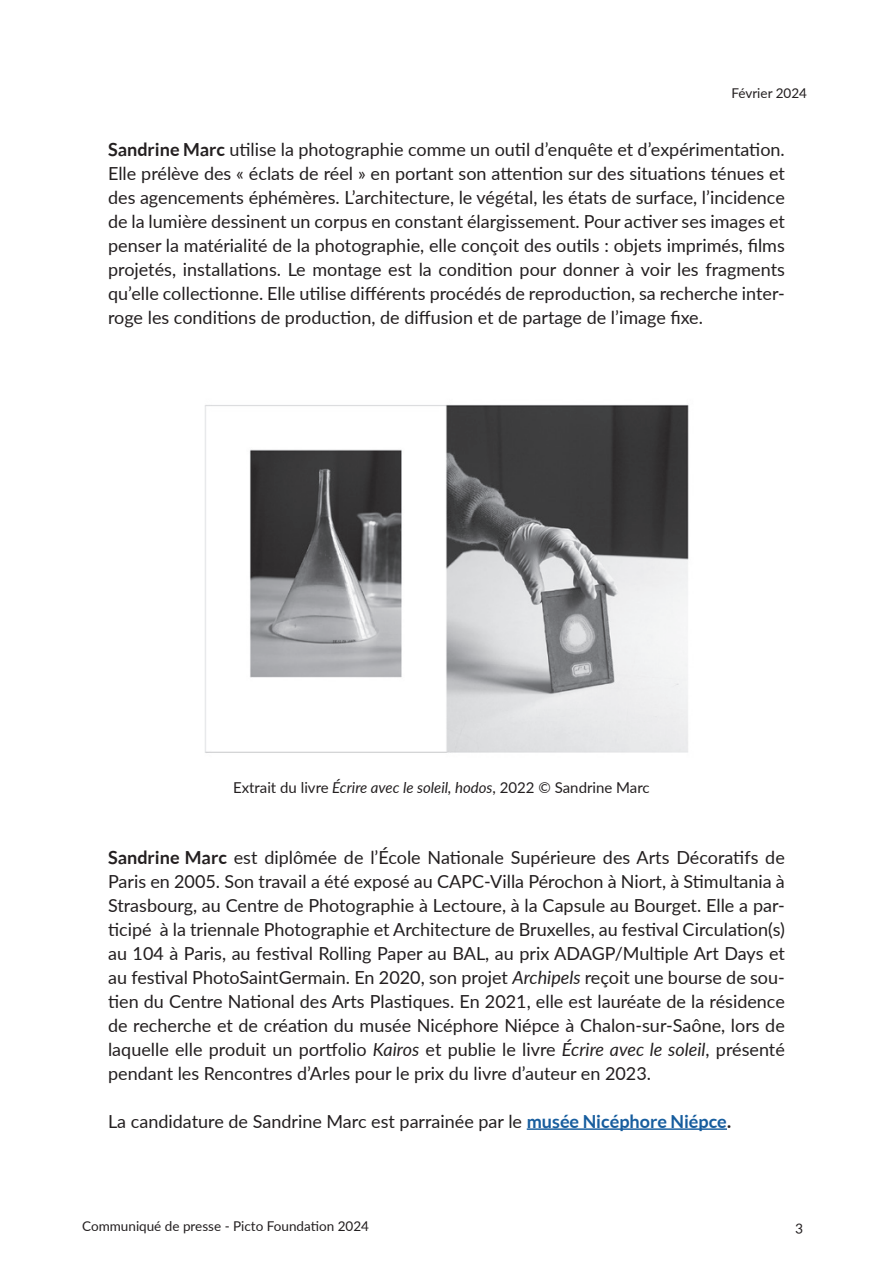
<style>
.page{position:relative;width:893px;height:1263px;background:#fff}
.page>*{position:absolute;margin:0;border:0;box-sizing:border-box;transform-origin:0 0}
.t1{font:18px/24px "Lato";color:#231f20;text-align:justify}
.t2{font:15px "Lato";color:#231f20}
.t3{font:13.5px "Lato";color:#231f20}
.s1{font-weight:700}
.s2{font-style:italic}
.s3{font-weight:700;color:#175d9e}
</style>
<div class="page">
<hr style="left:527px;top:1128px;width:200px;height:2px;background:#175d9e">
<img style="left:205px;top:404px;width:484px;height:349px">
<p class="t3" style="left:731px;top:84px;width:77px">Février 2024</p>
<p class="t1" style="left:108px;top:137px;width:678px"><span class="s1">Sandrine Marc</span> utilise la photographie comme un outil d’enquête et d’expérimentation.<br>Elle prélève des « éclats de réel » en portant son attention sur des situations ténues et des agencements éphémères. L’architecture, le végétal, les états de surface, l’incidence de la lumière dessinent un corpus en constant élargissement. Pour activer ses images et penser la matérialité de la photographie, elle conçoit des outils : objets imprimés, films projetés, installations. Le montage est la condition pour donner à voir les fragments qu’elle collectionne. Elle utilise différents procédés de reproduction, sa recherche inter&shy;roge les conditions de production, de diffusion et de partage de l’image fixe.</p>
<p class="t2" style="left:233px;top:777px;width:418px">Extrait du livre <span class="s2">Écrire avec le soleil, hodos</span>, 2022 © Sandrine Marc</p>
<p class="t1" style="left:108px;top:845px;width:678px"><span class="s1">Sandrine Marc</span> est diplômée de l’École Nationale Supérieure des Arts Décoratifs de Paris en 2005. Son travail a été exposé au CAPC-Villa Pérochon à Niort, à Stimultania à Strasbourg, au Centre de Photographie à Lectoure, à la Capsule au Bourget. Elle a par&shy;ticipé à la triennale Photographie et Architecture de Bruxelles, au festival Circulation(s) au 104 à Paris, au festival Rolling Paper au BAL, au prix ADAGP/Multiple Art Days et au festival PhotoSaintGermain. En 2020, son projet <span class="s2">Archipels</span> reçoit une bourse de sou&shy;tien du Centre National des Arts Plastiques. En 2021, elle est lauréate de la résidence de recherche et de création du musée Nicéphore Niépce à Chalon-sur-Saône, lors de laquelle elle produit un portfolio <span class="s2">Kairos</span> et publie le livre <span class="s2">Écrire avec le soleil</span>, présenté pendant les Rencontres d’Arles pour le prix du livre d’auteur en 2023.</p>
<p class="t1" style="left:108px;top:1109px;width:624px">La candidature de Sandrine Marc est parrainée par le <span class="s3">musée Nicéphore Niépce</span><span class="s1">.</span></p>
<p class="t3" style="left:82px;top:1216px;width:288px">Communiqué de presse - Picto Foundation 2024</p>
<p class="t2" style="left:795px;top:1216px;width:10px">3</p>
</div>
